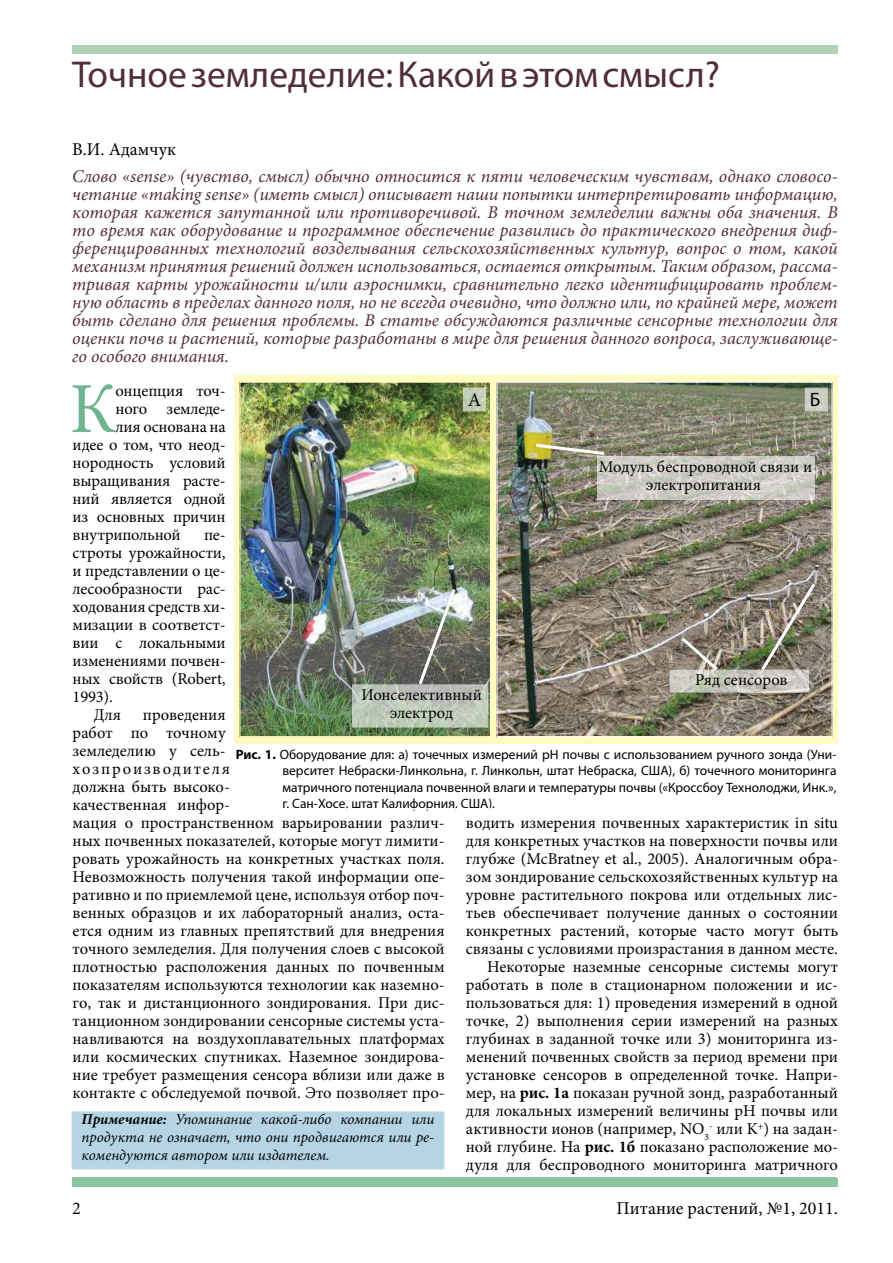
<style>
.page{position:relative;width:893px;height:1263px;background:#fff}
.page>*{position:absolute;margin:0;border:0;box-sizing:border-box;transform-origin:0 0}
.t1{font:71.85px "Minion Pro";color:#71b491}
.t2{font:37.5px "Myriad Pro";color:#512e39}
.t3{font:19.5px "Minion Pro";color:#000}
.t4{font:19.5px "Myriad Pro";color:#000}
.t5{font:italic 18px/18px "Minion Pro";color:#512e39;text-align:justify}
.t6{font:18px "Minion Pro";color:#000}
.t7{font:16.5px/18px "Minion Pro";color:#000;text-align:center}
.t8{font:italic 15px/18px "Minion Pro";color:#000;text-align:justify}
.t9{font:13.5px/16.2px "Myriad Pro";color:#000;text-align:justify}
.s1{font-weight:700}
</style>
<div class="page">
<div style="left:73px;top:45px;width:764px;height:9px;background:#b0d2b8"></div>
<div style="left:72px;top:1178px;width:766px;height:8px;background:#8bc5a0"></div>
<svg style="left:234px;top:375px;width:604px;height:369px;background:#f6f2bc"></svg>
<img style="left:242px;top:384px;width:247px;height:351px">
<div style="left:240px;top:382px;width:251px;height:355px;border:1px solid #fffac0"></div>
<img style="left:499px;top:384px;width:331px;height:351px">
<div style="left:497px;top:382px;width:335px;height:355px;border:1px solid #fff"></div>
<div style="left:805px;top:388px;width:23px;height:23px;background:#cccec5;border:2px solid #fff"></div>
<svg style="left:463px;top:388px;width:23px;height:23px"></svg>
<svg style="left:352px;top:684px;width:136px;height:43px;background:#bdc6b9"></svg>
<img style="left:416px;top:586px;width:42px;height:102px">
<svg style="left:597px;top:456px;width:218px;height:43px;background:#ceccc5"></svg>
<svg style="left:670px;top:670px;width:139px;height:22px;background:#cbc9c1"></svg>
<svg style="left:533px;top:442px;width:74px;height:15px"></svg>
<img style="left:758px;top:580px;width:60px;height:94px">
<svg style="left:678px;top:634px;width:43px;height:39px;background:#988e82"></svg>
<div style="left:72px;top:1112px;width:372px;height:57px;background:#b5d5e5"></div>
<div style="left:72px;top:1111px;width:372px;height:58px;border:2px solid #b5d5e5"></div>
<h2 class="t2" style="left:72px;top:51px;width:649px">Точное земледелие: Какой в этом смысл?</h2>
<p class="t6" style="left:72px;top:138px;width:105px">В.И. Адамчук</p>
<p class="t5" style="left:72px;top:167px;width:767px">Слово «sense» (чувство, смысл) обычно относится к пяти человеческим чувствам, однако словосо&shy;четание «making sense» (иметь смысл) описывает наши попытки интерпретировать информацию, которая кажется запутанной или противоречивой. В точном земледелии важны оба значения. В то время как оборудование и программное обеспечение развились до практического внедрения диф&shy;ференцированных технологий возделывания сельскохозяйственных культур, вопрос о том, какой механизм принятия решений должен использоваться, остается открытым. Таким образом, рассма&shy;тривая карты урожайности и/или аэроснимки, сравнительно легко идентифицировать проблем&shy;ную область в пределах данного поля, но не всегда очевидно, что должно или, по крайней мере, может быть сделано для решения проблемы. В статье обсуждаются различные сенсорные технологии для оценки почв и растений, которые разработаны в мире для решения данного вопроса, заслуживающе&shy;го особого внимания.</p>
<p class="t3" style="left:468px;top:387px;width:15px">A</p>
<p class="t4" style="left:810px;top:388px;width:12px">Б</p>
<h1 class="t1" style="left:70px;top:361px;width:48px">К</h1>
<p class="t7" style="left:116px;top:382px;width:112px">онцепция точ-</p>
<p class="t7" style="left:116px;top:400px;width:112px">ного земледе-</p>
<p class="t7" style="left:116px;top:418px;width:112px">лия основана на</p>
<p class="t7" style="left:73px;top:436px;width:155px">идее о том, что неод-</p>
<p class="t7" style="left:73px;top:454px;width:155px">нородность условий</p>
<p class="t7" style="left:73px;top:472px;width:155px">выращивания расте-</p>
<p class="t7" style="left:73px;top:490px;width:155px">ний является одной</p>
<p class="t7" style="left:73px;top:508px;width:155px">из основных причин</p>
<p class="t7" style="left:73px;top:526px;width:110px">внутрипольной</p>
<p class="t7" style="left:204px;top:526px;width:23px">пе-</p>
<p class="t7" style="left:73px;top:544px;width:155px">строты урожайности,</p>
<p class="t7" style="left:73px;top:562px;width:155px">и представлении о це-</p>
<p class="t7" style="left:73px;top:580px;width:155px">лесообразности рас-</p>
<p class="t7" style="left:73px;top:598px;width:155px">ходования средств хи-</p>
<p class="t7" style="left:73px;top:616px;width:153px">мизации в соответст-</p>
<p class="t7" style="left:73px;top:634px;width:155px">вии с локальными</p>
<p class="t7" style="left:73px;top:652px;width:155px">изменениями почвен-</p>
<p class="t7" style="left:73px;top:670px;width:155px">ных свойств (Robert,</p>
<p class="t7" style="left:73px;top:688px;width:42px">1993).</p>
<p class="t7" style="left:94px;top:706px;width:29px">Для</p>
<p class="t7" style="left:599px;top:458px;width:215px">Модуль беспроводной связи и электропитания</p>
<p class="t7" style="left:695px;top:671px;width:94px">Ряд сенсоров</p>
<p class="t7" style="left:361px;top:685px;width:122px">Ионселективный электрод</p>
<p class="t7" style="left:73px;top:706px;width:374px;text-align:left;text-indent:70px">проведения<br>работ по точному<br>земледелию у сель-<br>хозпроизводителя<br>должна быть высоко-<br>качественная инфор-<br>мация о пространственном варьировании различ&shy;ных почвенных показателей, которые могут лимити&shy;ровать урожайность на конкретных участках поля.<br>Невозможность получения такой информации опе&shy;ративно и по приемлемой цене, используя отбор поч&shy;венных образцов и их лабораторный анализ, оста&shy;ется одним из главных препятствий для внедрения точного земледелия. Для получения слоев с высокой плотностью расположения данных по почвенным показателям используются технологии как наземно&shy;го, так и дистанционного зондирования. При дис&shy;танционном зондировании сенсорные системы уста&shy;навливаются на воздухоплавательных платформах или космических спутниках. Наземное зондирова&shy;ние требует размещения сенсора вблизи или даже в контакте с обследуемой почвой. Это позволяет про-</p>
<p class="t9" style="left:282px;top:746px;width:555px;text-indent:-47px"><span class="s1">Рис. 1.</span> Оборудование для: а) точечных измерений рН почвы с использованием ручного зонда (Уни&shy;верситет Небраски-Линкольна, г. Линкольн, штат Небраска, США), б) точечного мониторинга матричного потенциала почвенной влаги и температуры почвы («Кроссбоу Технолоджи, Инк.», г. Сан-Хосе, штат Калифорния, США).</p>
<p class="t7" style="left:466px;top:814px;width:374px;text-align:right">водить измерения почвенных характеристик in situ для конкретных участков на поверхности почвы или глубже (McBratney et al., 2005). Аналогичным обра&shy;зом зондирование сельскохозяйственных культур на уровне растительного покрова или отдельных лис&shy;тьев обеспечивает получение данных о состоянии конкретных растений, которые часто могут быть связаны с условиями произрастания в данном месте.<br>Некоторые наземные сенсорные системы могут работать в поле в стационарном положении и ис&shy;пользоваться для: 1) проведения измерений в одной точке, 2) выполнения серии измерений на разных глубинах в заданной точке или 3) мониторинга из&shy;менений почвенных свойств за период времени при установке сенсоров в определенной точке. Напри&shy;мер, на <span class="s1">рис. 1а</span> показан ручной зонд, разработанный для локальных измерений величины рН почвы или активности ионов (например, NO<sub>3</sub><sup>-</sup> или K<sup>+</sup>) на задан&shy;ной глубине. На <span class="s1">рис. 1б</span> показано расположение мо&shy;дуля для беспроводного мониторинга матричного</p>
<p class="t8" style="left:82px;top:1110px;width:354px"><span class="s1">Примечание:</span> Упоминание какой-либо компании или продукта не означает, что они продвигаются или ре&shy;комендуются автором или издателем.</p>
<p class="t6" style="left:72px;top:1196px;width:10px">2</p>
<p class="t6" style="left:616px;top:1196px;width:223px">Питание растений, №1, 2011.</p>
</div>
